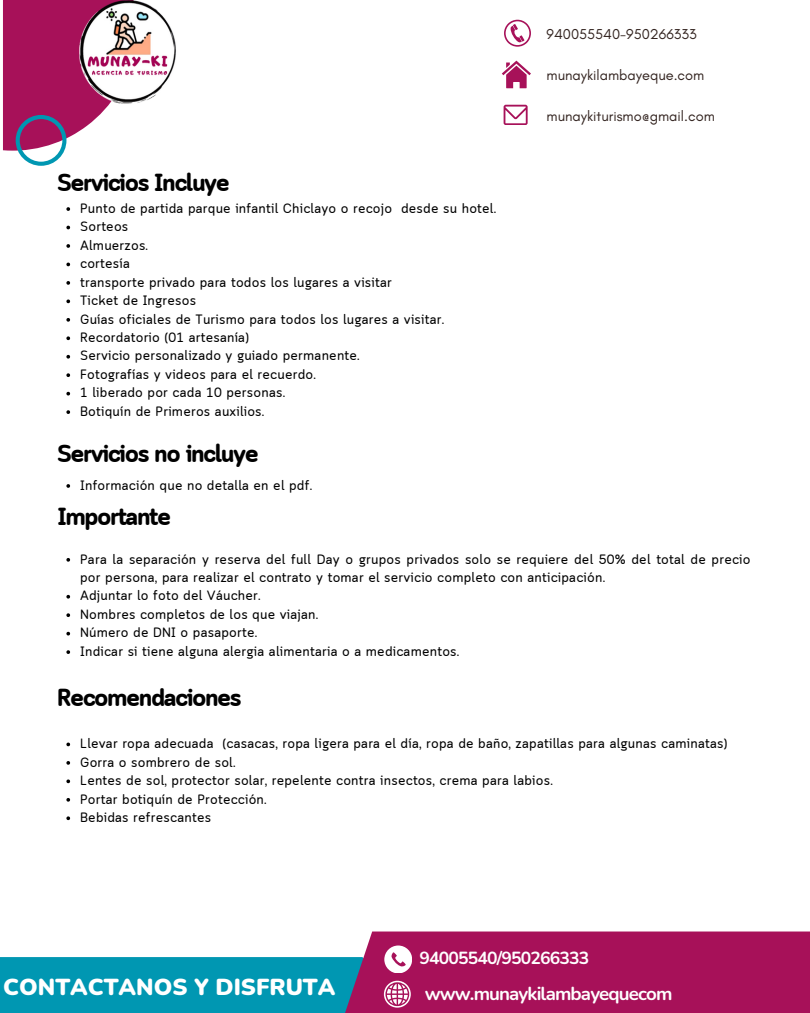
<style>
.page{position:relative;width:810px;height:1013px;background:#fff}
.page>*{position:absolute;margin:0;border:0;box-sizing:border-box;transform-origin:0 0}
.t1{font:700 24.6px "Cloud Soft";letter-spacing:-.06em;color:#000}
.t2{font:900 23.1px "Nunito";color:#fff}
.t3{font:700 18.7px "Nunito";letter-spacing:-.045em;color:#fff}
.t4{font:700 17.5px "Nunito";letter-spacing:-.045em;color:#fff}
.t5{font:14.6px "Glacial Indifference";color:#32231f}
.t6{font:13.5px/18.5px "Cloud Soft";letter-spacing:.015em;color:#000}
</style>
<div class="page">
<div style="left:0;top:957px;width:463px;height:55px;background:#0097b2"></div>
<div style="left:337px;top:931px;width:473px;height:81px;background:#a71159"></div>
<svg style="left:384px;top:980px;width:27px;height:27px"></svg>
<div style="left:384px;top:945px;width:28px;height:28px;background:#fff;border-radius:50%"></div>
<svg style="left:391px;top:952px;width:15px;height:14px"></svg>
<svg style="left:3px;top:0;width:106px;height:166px"></svg>
<img style="left:75px;top:0;width:101px;height:105px">
<svg style="left:502px;top:61px;width:29px;height:27px"></svg>
<svg style="left:504px;top:105px;width:24px;height:20px"></svg>
<svg style="left:504px;top:20px;width:27px;height:27px"></svg>
<svg style="left:66px;top:207px;width:4px;height:4px"></svg>
<svg style="left:66px;top:226px;width:4px;height:3px"></svg>
<svg style="left:66px;top:244px;width:4px;height:4px"></svg>
<svg style="left:66px;top:262px;width:4px;height:4px"></svg>
<svg style="left:66px;top:281px;width:4px;height:4px"></svg>
<svg style="left:66px;top:299px;width:4px;height:4px"></svg>
<svg style="left:66px;top:318px;width:4px;height:4px"></svg>
<svg style="left:66px;top:336px;width:4px;height:4px"></svg>
<svg style="left:66px;top:355px;width:4px;height:3px"></svg>
<svg style="left:66px;top:373px;width:4px;height:4px"></svg>
<svg style="left:66px;top:392px;width:4px;height:3px"></svg>
<svg style="left:66px;top:410px;width:4px;height:4px"></svg>
<svg style="left:66px;top:484px;width:4px;height:4px"></svg>
<svg style="left:66px;top:558px;width:4px;height:3px"></svg>
<svg style="left:66px;top:595px;width:4px;height:3px"></svg>
<svg style="left:66px;top:613px;width:4px;height:4px"></svg>
<svg style="left:66px;top:632px;width:4px;height:3px"></svg>
<svg style="left:66px;top:650px;width:4px;height:4px"></svg>
<svg style="left:66px;top:742px;width:4px;height:4px"></svg>
<svg style="left:66px;top:761px;width:4px;height:3px"></svg>
<svg style="left:66px;top:779px;width:4px;height:4px"></svg>
<svg style="left:66px;top:798px;width:4px;height:3px"></svg>
<svg style="left:66px;top:816px;width:4px;height:4px"></svg>
<p class="t1" style="left:57px;top:168px;width:174px">Servicios Incluye</p>
<p class="t6" style="left:80px;top:200px;width:418px">Punto de partida parque infantil Chiclayo o recojo desde su hotel.</p>
<p class="t6" style="left:80px;top:218px;width:50px">Sorteos</p>
<p class="t6" style="left:80px;top:237px;width:69px">Almuerzos.</p>
<p class="t6" style="left:80px;top:255px;width:51px">cortesía</p>
<p class="t6" style="left:80px;top:274px;width:313px">transporte privado para todos los lugares a visitar</p>
<p class="t6" style="left:80px;top:292px;width:118px">Ticket de Ingresos</p>
<h2 class="t6" style="left:80px;top:311px;width:366px">Guías oficiales de Turismo para todos los lugares a visitar.</h2>
<p class="t6" style="left:80px;top:329px;width:170px">Recordatorio (01 artesanía)</p>
<p class="t6" style="left:80px;top:348px;width:281px">Servicio personalizado y guiado permanente.</p>
<p class="t6" style="left:80px;top:366px;width:237px">Fotografías y videos para el recuerdo.</p>
<p class="t6" style="left:80px;top:384px;width:207px">1 liberado por cada 10 personas.</p>
<p class="t6" style="left:80px;top:403px;width:186px">Botiquín de Primeros auxilios.</p>
<p class="t1" style="left:57px;top:439px;width:203px">Servicios no incluye</p>
<p class="t6" style="left:80px;top:477px;width:234px">Información que no detalla en el pdf.</p>
<h2 class="t1" style="left:57px;top:502px;width:115px">Importante</h2>
<p class="t5" style="left:547px;top:25px;width:152px">940055540-950266333</p>
<p class="t5" style="left:547px;top:66px;width:159px">munaykilambayeque.com</p>
<p class="t5" style="left:547px;top:107px;width:170px">munaykiturismo@gmail.com</p>
<p class="t6" style="left:80px;top:551px;width:672px">Para la separación y reserva del full Day o grupos privados solo se requiere del 50% del total de precio por persona, para realizar el contrato y tomar el servicio completo con anticipación.</p>
<p class="t6" style="left:80px;top:587px;width:182px">Adjuntar lo foto del Váucher.</p>
<p class="t6" style="left:80px;top:606px;width:240px">Nombres completos de los que viajan.</p>
<p class="t6" style="left:80px;top:624px;width:179px">Número de DNI o pasaporte.</p>
<p class="t6" style="left:80px;top:643px;width:381px">Indicar si tiene alguna alergia alimentaria o a medicamentos.</p>
<h2 class="t1" style="left:57px;top:684px;width:186px">Recomendaciones</h2>
<p class="t6" style="left:80px;top:735px;width:649px">Llevar ropa adecuada (casacas, ropa ligera para el día, ropa de baño, zapatillas para algunas caminatas)</p>
<p class="t6" style="left:80px;top:754px;width:157px">Gorra o sombrero de sol.</p>
<p class="t6" style="left:80px;top:772px;width:474px">Lentes de sol, protector solar, repelente contra insectos, crema para labios.</p>
<p class="t6" style="left:80px;top:790px;width:188px">Portar botiquín de Protección.</p>
<p class="t6" style="left:80px;top:809px;width:133px">Bebidas refrescantes</p>
<p class="t2" style="left:3px;top:971px;width:334px">CONTACTANOS Y DISFRUTA</p>
<p class="t4" style="left:419px;top:946px;width:172px">94005540/950266333</p>
<p class="t3" style="left:425px;top:980px;width:249px">www.munaykilambayequecom</p>
</div>
